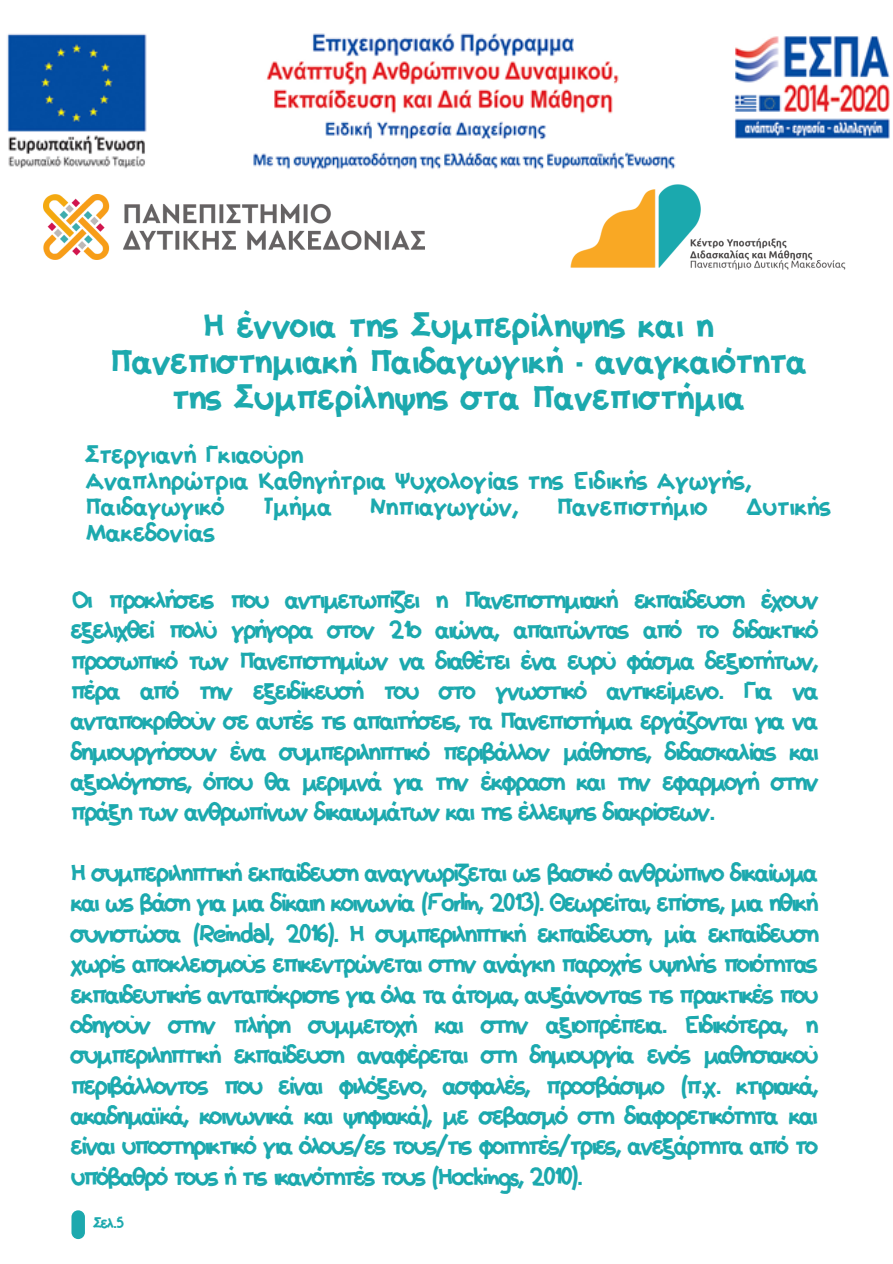
<style>
.page{position:relative;width:893px;height:1264px;background:#fff}
.page>*{position:absolute;margin:0;border:0;box-sizing:border-box;transform-origin:0 0}
.t1{font:34.5px/36px "Aka Acid GR Collage";letter-spacing:.07em;color:#1ca9ae;text-align:center}
.t2{font:24.75px/30.3px "Aka Acid GR Collage";letter-spacing:.07em;color:#1ca9ae;text-align:justify}
.t3{font:15px "Aka Acid GR Collage";color:#1ca9ae}
</style>
<div class="page">
<div style="left:71px;top:1210px;width:14px;height:28px;background:#1ca9ae;border-radius:7px"></div>
<img style="left:570px;top:184px;width:276px;height:86px">
<img style="left:44px;top:194px;width:380px;height:65px">
<img style="left:7px;top:33px;width:883px;height:137px">
<p class="t1" style="left:111px;top:310px;width:695px">Η έννοια της Συμπερίληψης και η<br>Πανεπιστημιακή Παιδαγωγική - αναγκαιότητα της Συμπερίληψης στα Πανεπιστήμια</p>
<p class="t2" style="left:86px;top:442px;width:217px">Στεργιανή Γκιαούρη</p>
<p class="t2" style="left:86px;top:467px;width:665px">Αναπληρώτρια Καθηγήτρια Ψυχολογίας της Ειδικής Αγωγής,</p>
<p class="t2" style="left:86px;top:493px;width:139px">Παιδαγωγικό</p>
<p class="t2" style="left:264px;top:493px;width:69px">Τμήμα</p>
<p class="t2" style="left:371px;top:493px;width:148px">Νηπιαγωγών,</p>
<p class="t2" style="left:557px;top:493px;width:150px">Πανεπιστήμιο</p>
<p class="t2" style="left:746px;top:493px;width:85px">Δυτικής</p>
<p class="t2" style="left:86px;top:519px;width:129px">Μακεδονίας</p>
<p class="t2" style="left:71px;top:586px;width:747px">Οι προκλήσεις που αντιμετωπίζει η Πανεπιστημιακή εκπαίδευση έχουν εξελιχθεί πολύ γρήγορα στον 21ο αιώνα, απαιτώντας από το διδακτικό προσωπικό των Πανεπιστημίων να διαθέτει ένα ευρύ φάσμα δεξιοτήτων, πέρα από την εξειδίκευσή του στο γνωστικό αντικείμενο. Για να ανταποκριθούν σε αυτές τις απαιτήσεις, τα Πανεπιστήμια εργάζονται για να δημιουργήσουν ένα συμπεριληπτικό περιβάλλον μάθησης, διδασκαλίας και αξιολόγησης, όπου θα μεριμνά για την έκφραση και την εφαρμογή στην πράξη των ανθρωπίνων δικαιωμάτων και της έλλειψης διακρίσεων.</p>
<p class="t2" style="left:71px;top:859px;width:747px">Η συμπεριληπτική εκπαίδευση αναγνωρίζεται ως βασικό ανθρώπινο δικαίωμα και ως βάση για μια δίκαιη κοινωνία (Forlin, 2013). Θεωρείται, επίσης, μια ηθική συνιστώσα (Reindal, 2016). Η συμπεριληπτική εκπαίδευση, μία εκπαίδευση χωρίς αποκλεισμούς επικεντρώνεται στην ανάγκη παροχής υψηλής ποιότητας εκπαιδευτικής ανταπόκρισης για όλα τα άτομα, αυξάνοντας τις πρακτικές που οδηγούν στην πλήρη συμμετοχή και στην αξιοπρέπεια. Ειδικότερα, η συμπεριληπτική εκπαίδευση αναφέρεται στη δημιουργία ενός μαθησιακού περιβάλλοντος που είναι φιλόξενο, ασφαλές, προσβάσιμο (π.χ. κτιριακά, ακαδημαϊκά, κοινωνικά και ψηφιακά), με σεβασμό στη διαφορετικότητα και είναι υποστηρικτικό για όλους/ες τους/τις φοιτητές/τριες, ανεξάρτητα από το υπόβαθρό τους ή τις ικανότητές τους (Hockings, 2010).</p>
<p class="t3" style="left:94px;top:1214px;width:31px">Σελ.5</p>
</div>
